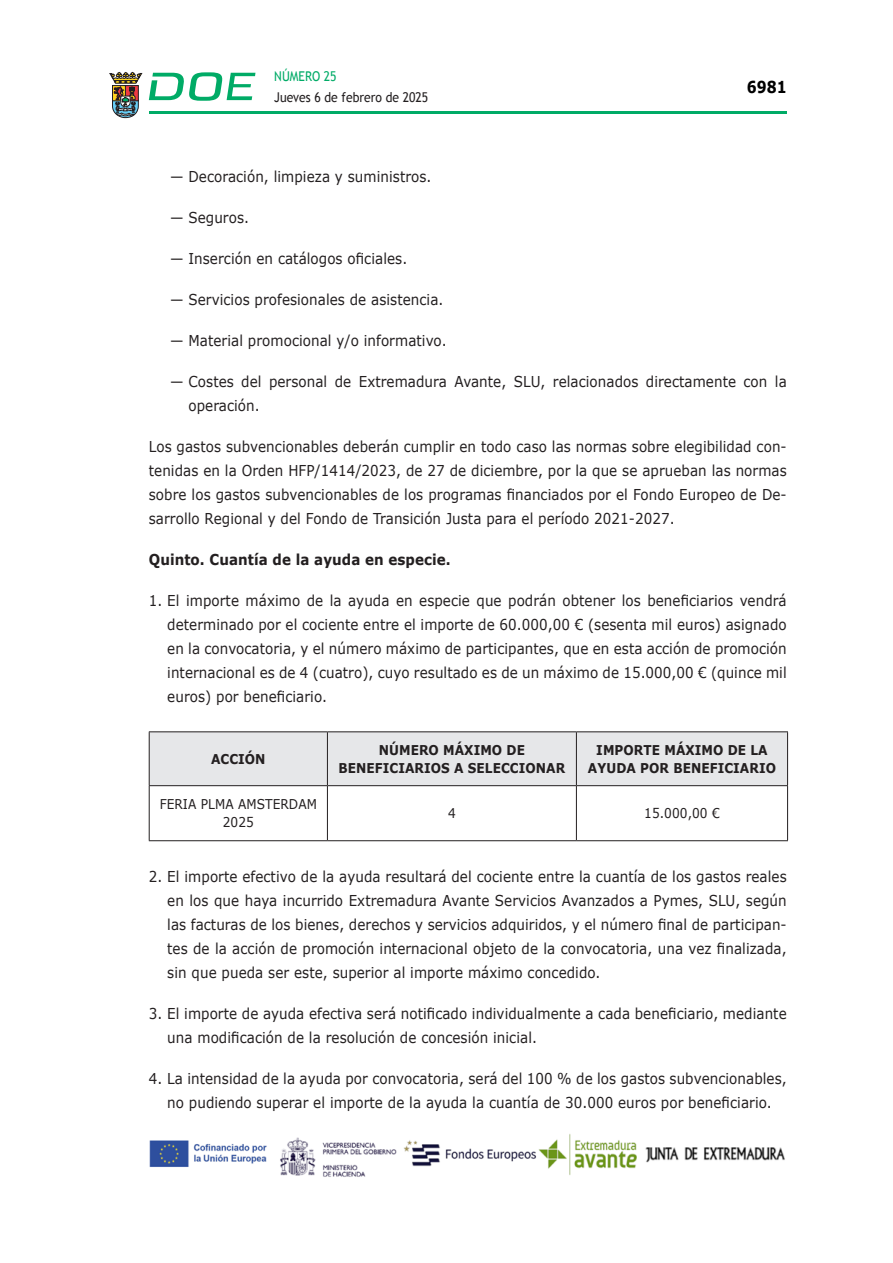
<style>
.page{position:relative;width:893px;height:1263px;background:#fff}
.page>*{position:absolute;margin:0;border:0;box-sizing:border-box;transform-origin:0 0}
.t1{font:700 16.5px "Verdana";color:#000;scale:.85 1}
.CUERPO_DE_TEXTO{font:15px/24px "Verdana";letter-spacing:.005em;color:#231f20;text-align:justify;scale:.9 1}
.CUERPO_DE_TEXTO-2{font:700 15px "Verdana";letter-spacing:.005em;color:#231f20;scale:.9 1}
.TABLATITULO{font:700 13.5px/18px "Verdana";letter-spacing:.005em;color:#231f20;text-align:center;scale:.9 1}
.CUERPO_DE_TEXTO_TABL{font:13.5px/18px "Verdana";letter-spacing:.005em;color:#231f20;text-align:center;scale:.9 1}
.t2{font:13.5px "Trebuchet MS";color:#231f20;scale:.9 1}
.t3{font:13.5px "Trebuchet MS";color:#00ab67;scale:.9 1}
</style>
<div class="page">
<hr style="left:149px;top:111px;width:638px;height:3px;background:#00ab66">
<svg style="left:109px;top:72px;width:33px;height:46px"></svg>
<svg style="left:149px;top:72px;width:106px;height:29px"></svg>
<div style="left:150px;top:732px;width:637px;height:53px;background:#e6e7e9"></div>
<hr style="left:149px;top:731px;width:178px;height:1px;background:#231f20">
<hr style="left:149px;top:732px;width:1px;height:53px;background:#231f20">
<hr style="left:327px;top:731px;width:249px;height:1px;background:#231f20">
<hr style="left:327px;top:732px;width:1px;height:53px;background:#231f20">
<hr style="left:576px;top:731px;width:212px;height:1px;background:#231f20">
<hr style="left:576px;top:732px;width:1px;height:53px;background:#231f20">
<hr style="left:787px;top:732px;width:1px;height:53px;background:#231f20">
<hr style="left:149px;top:785px;width:178px;height:1px;background:#231f20">
<hr style="left:149px;top:786px;width:1px;height:54px;background:#231f20">
<hr style="left:327px;top:785px;width:249px;height:1px;background:#231f20">
<hr style="left:327px;top:786px;width:1px;height:54px;background:#231f20">
<hr style="left:576px;top:785px;width:212px;height:1px;background:#231f20">
<hr style="left:576px;top:786px;width:1px;height:54px;background:#231f20">
<hr style="left:787px;top:786px;width:1px;height:54px;background:#231f20">
<hr style="left:149px;top:840px;width:178px;height:1px;background:#231f20">
<hr style="left:327px;top:840px;width:249px;height:1px;background:#231f20">
<hr style="left:576px;top:840px;width:212px;height:1px;background:#231f20">
<img style="left:149px;top:1134px;width:636px;height:43px">
<p class="t3" style="left:274px;top:68px;width:71px">NÚMERO 25</p>
<p class="t2" style="left:274px;top:89px;width:173px">Jueves 6 de febrero de 2025</p>
<p class="t1" style="left:747px;top:76px;width:48px">6981</p>
<p class="CUERPO_DE_TEXTO" style="left:170px;top:164px;width:292px">— Decoración, limpieza y suministros.</p>
<p class="CUERPO_DE_TEXTO" style="left:170px;top:205px;width:89px">— Seguros.</p>
<p class="CUERPO_DE_TEXTO" style="left:170px;top:246px;width:265px">— Inserción en catálogos oficiales.</p>
<p class="CUERPO_DE_TEXTO" style="left:170px;top:287px;width:305px">— Servicios profesionales de asistencia.</p>
<p class="CUERPO_DE_TEXTO" style="left:170px;top:328px;width:309px">— Material promocional y/o informativo.</p>
<p class="CUERPO_DE_TEXTO" style="left:188px;top:369px;width:666px;text-indent:-18px">— Costes del personal de Extremadura Avante, SLU, relacionados directamente con la operación.</p>
<p class="CUERPO_DE_TEXTO" style="left:149px;top:434px;width:710px">Los gastos subvencionables deberán cumplir en todo caso las normas sobre elegibilidad con&shy;tenidas en la Orden HFP/1414/2023, de 27 de diciembre, por la que se aprueban las normas sobre los gastos subvencionables de los programas financiados por el Fondo Europeo de De&shy;sarrollo Regional y del Fondo de Transición Justa para el período 2021-2027.</p>
<p class="CUERPO_DE_TEXTO-2" style="left:149px;top:549px;width:337px">Quinto. Cuantía de la ayuda en especie.</p>
<p class="CUERPO_DE_TEXTO" style="left:167px;top:588px;width:690px;text-indent:-18px">1. El importe máximo de la ayuda en especie que podrán obtener los beneficiarios vendrá determinado por el cociente entre el importe de 60.000,00 € (sesenta mil euros) asignado en la convocatoria, y el número máximo de participantes, que en esta acción de promoción internacional es de 4 (cuatro), cuyo resultado es de un máximo de 15.000,00 € (quince mil euros) por beneficiario.</p>
<p class="TABLATITULO" style="left:211px;top:750px;width:62px">ACCIÓN</p>
<p class="TABLATITULO" style="left:339px;top:741px;width:253px">NÚMERO MÁXIMO DE<br>BENEFICIARIOS A SELECCIONAR</p>
<p class="TABLATITULO" style="left:588px;top:741px;width:210px">IMPORTE MÁXIMO DE LA<br>AYUDA POR BENEFICIARIO</p>
<p class="CUERPO_DE_TEXTO_TABL" style="left:160px;top:796px;width:176px">FERIA PLMA AMSTERDAM<br>2025</p>
<p class="CUERPO_DE_TEXTO_TABL" style="left:448px;top:805px;width:10px">4</p>
<p class="CUERPO_DE_TEXTO_TABL" style="left:644px;top:805px;width:85px">15.000,00 €</p>
<p class="CUERPO_DE_TEXTO" style="left:167px;top:865px;width:690px;text-indent:-18px">2. El importe efectivo de la ayuda resultará del cociente entre la cuantía de los gastos reales en los que haya incurrido Extremadura Avante Servicios Avanzados a Pymes, SLU, según las facturas de los bienes, derechos y servicios adquiridos, y el número final de participan&shy;tes de la acción de promoción internacional objeto de la convocatoria, una vez finalizada, sin que pueda ser este, superior al importe máximo concedido.</p>
<p class="CUERPO_DE_TEXTO" style="left:167px;top:1002px;width:690px;text-indent:-18px">3. El importe de ayuda efectiva será notificado individualmente a cada beneficiario, mediante una modificación de la resolución de concesión inicial.</p>
<p class="CUERPO_DE_TEXTO" style="left:149px;top:1067px;width:710px;text-align:center">4. La intensidad de la ayuda por convocatoria, será del 100 % de los gastos subvencionables, no pudiendo superar el importe de la ayuda la cuantía de 30.000 euros por beneficiario.</p>
</div>
